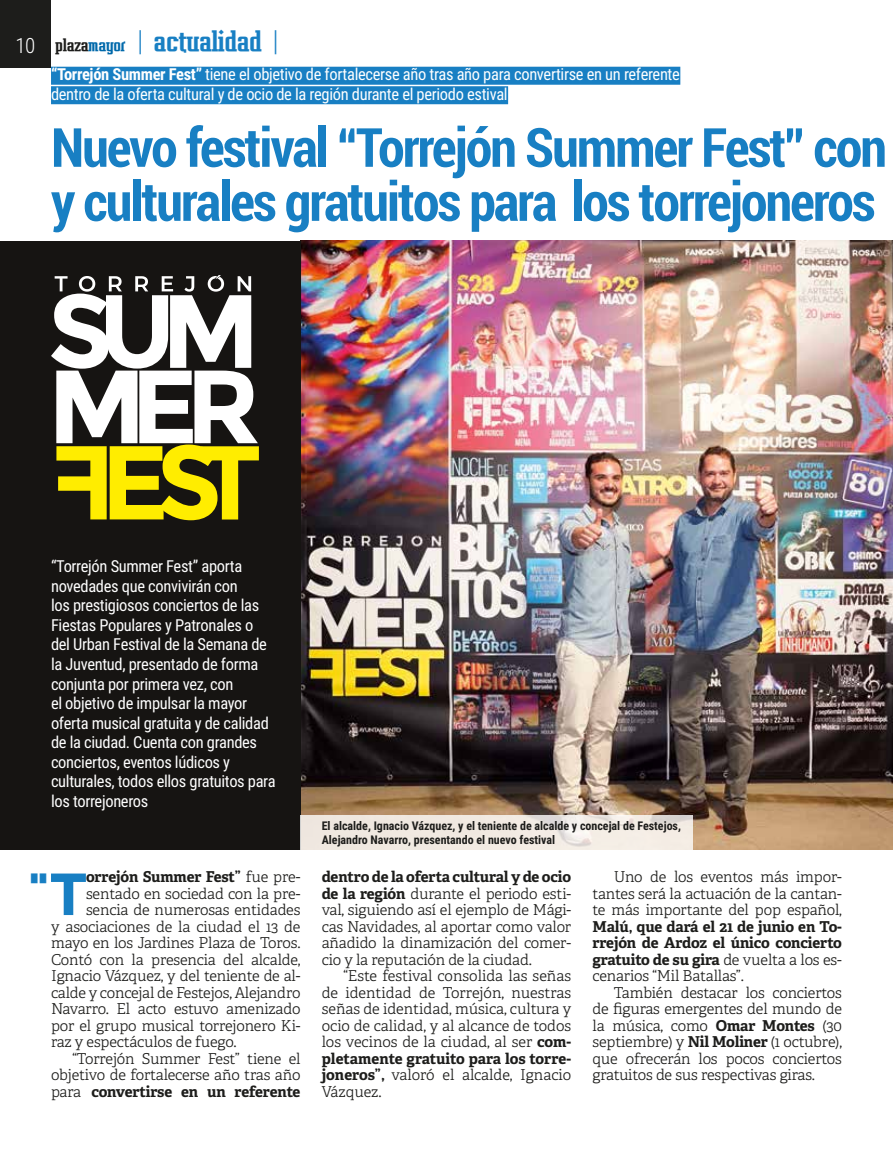
<style>
.page{position:relative;width:893px;height:1149px;background:#fff}
.page>*{position:absolute;margin:0;border:0;box-sizing:border-box;transform-origin:0 0}
.t1{font:800 58.35px "Raleway";color:#187fc3}
.t2{font:700 condensed 54px/54px "Roboto";letter-spacing:-.035em;color:#187fc3}
.t3{font:800 48px "Raleway";color:#187fc3}
.t4{font:700 27px "Vahika";letter-spacing:-.02em;color:#187fc3}
.t5{font:16.5px/19.5px "Roboto Condensed";letter-spacing:-.02em;color:#fff}
.t6{font:300 15px/16.5px "Adelle";letter-spacing:-.01em;color:#1d1d1b;text-align:justify}
.t7{font:700 15px/16.5px "Adelle";letter-spacing:-.01em;color:#1d1d1b;text-align:justify}
.t8{font:700 12px/13.5px "Roboto Condensed";color:#1d1d1b}
.s1{font-family:"Roboto Condensed";font-weight:300;font-size:21px;color:#fff}
.s2{font-size:16.5px;color:#1d1d1b}
.s3{font-size:16.5px;color:#0069ab}
.s4{font-weight:400}
.s5{font-weight:700}
.s6{font-weight:300}
</style>
<div class="page">
<div style="left:0;top:0;width:51px;height:68px;background:#1d1d1b"></div>
<img style="left:300px;top:241px;width:593px;height:608px">
<div style="left:51px;top:67px;width:629px;height:18px;background:#187fc3"></div>
<div style="left:51px;top:86px;width:457px;height:18px;background:#187fc3"></div>
<div style="left:0;top:241px;width:300px;height:608px;background:#161412"></div>
<svg style="left:51px;top:275px;width:208px;height:245px"></svg>
<svg style="left:300px;top:815px;width:393px;height:34px;fill:#f1e9e1"></svg>
<h3 class="t4" style="left:16px;top:24px;width:264px"><span class="s1">10</span> <span class="s2">plaza</span><span class="s3">mayor</span> <span class="s4">|</span> actualidad <span class="s4">|</span></h3>
<p class="t5" style="left:51px;top:64px;width:630px"><span class="s5">“Torrejón Summer Fest”</span> tiene el objetivo de fortalecerse año tras año para convertirse en un referente dentro de la oferta cultural y de ocio de la región durante el periodo estival</p>
<h2 class="t2" style="left:51px;top:118px;width:837px">Nuevo festival “Torrejón Summer Fest” con y culturales gratuitos para los torrejoneros</h2>
<p class="t5" style="left:51px;top:556px;width:226px">“Torrejón Summer Fest” aporta novedades que convivirán con<br>los prestigiosos conciertos de las<br>Fiestas Populares y Patronales o del Urban Festival de la Semana de la Juventud, presentado de forma conjunta por primera vez, con<br>el objetivo de impulsar la mayor oferta musical gratuita y de calidad de la ciudad. Cuenta con grandes conciertos, eventos lúdicos y culturales, todos ellos gratuitos para los torrejoneros</p>
<h1 class="t1" style="left:50px;top:861px;width:38px">T</h1>
<p class="t7" style="left:86px;top:868px;width:216px">orrejón Summer Fest” <span class="s6">fue pre-</span></p>
<h3 class="t3" style="left:28px;top:863px;width:22px">"</h3>
<p class="t6" style="left:86px;top:884px;width:216px">sentado en sociedad con la pre-</p>
<p class="t6" style="left:86px;top:901px;width:216px">sencia de numerosas entidades</p>
<p class="t6" style="left:51px;top:917px;width:251px">y asociaciones de la ciudad el 13 de</p>
<p class="t6" style="left:51px;top:934px;width:251px">mayo en los Jardines Plaza de Toros.</p>
<p class="t6" style="left:51px;top:950px;width:251px">Contó con la presencia del alcalde,</p>
<p class="t6" style="left:51px;top:967px;width:251px">Ignacio Vázquez, y del teniente de al-</p>
<p class="t6" style="left:51px;top:983px;width:251px">calde y concejal de Festejos, Alejandro</p>
<p class="t6" style="left:51px;top:1000px;width:251px">Navarro. El acto estuvo amenizado</p>
<p class="t6" style="left:51px;top:1016px;width:251px">por el grupo musical torrejonero Ki-</p>
<p class="t6" style="left:51px;top:1033px;width:187px">raz y espectáculos de fuego.</p>
<p class="t6" style="left:72px;top:1049px;width:230px">“Torrejón Summer Fest” tiene el</p>
<p class="t6" style="left:51px;top:1066px;width:251px">objetivo de fortalecerse año tras año</p>
<p class="t7" style="left:51px;top:1082px;width:251px"><span class="s6">para</span> convertirse en un referente</p>
<p class="t8" style="left:322px;top:818px;width:361px">El alcalde, Ignacio Vázquez, y el teniente de alcalde y concejal de Festejos,<br>Alejandro Navarro, presentando el nuevo festival</p>
<p class="t6" style="left:322px;top:868px;width:251px"><span class="s5">dentro de la oferta cultural y de ocio de la región</span> durante el periodo esti&shy;val, siguiendo así el ejemplo de Mági&shy;cas Navidades, al aportar como valor añadido la dinamización del comer&shy;cio y la reputación de la ciudad.</p>
<p class="t6" style="left:322px;top:967px;width:251px;text-indent:21px">“Este festival consolida las señas de identidad de Torrejón, nuestras señas de identidad, música, cultura y ocio de calidad, y al alcance de todos los vecinos de la ciudad, al ser <span class="s5">com&shy;pletamente gratuito para los torre&shy;joneros”,</span> valoró el alcalde, Ignacio Vázquez.</p>
<p class="t6" style="left:592px;top:868px;width:251px;text-indent:21px">Uno de los eventos más impor&shy;tantes será la actuación de la cantan&shy;te más importante del pop español,</p>
<p class="t7" style="left:592px;top:917px;width:251px">Malú, que dará el 21 de junio en To&shy;rrejón de Ardoz el único concierto gratuito de su gira <span class="s6">de vuelta a los es&shy;cenarios “Mil Batallas”.</span></p>
<p class="t6" style="left:592px;top:983px;width:251px;text-indent:21px">También destacar los conciertos de figuras emergentes del mundo de la música, como <span class="s5">Omar Montes</span> (30 septiembre) y <span class="s5">Nil Moliner</span> (1 octubre), que ofrecerán los pocos conciertos gratuitos de sus respectivas giras.</p>
</div>
